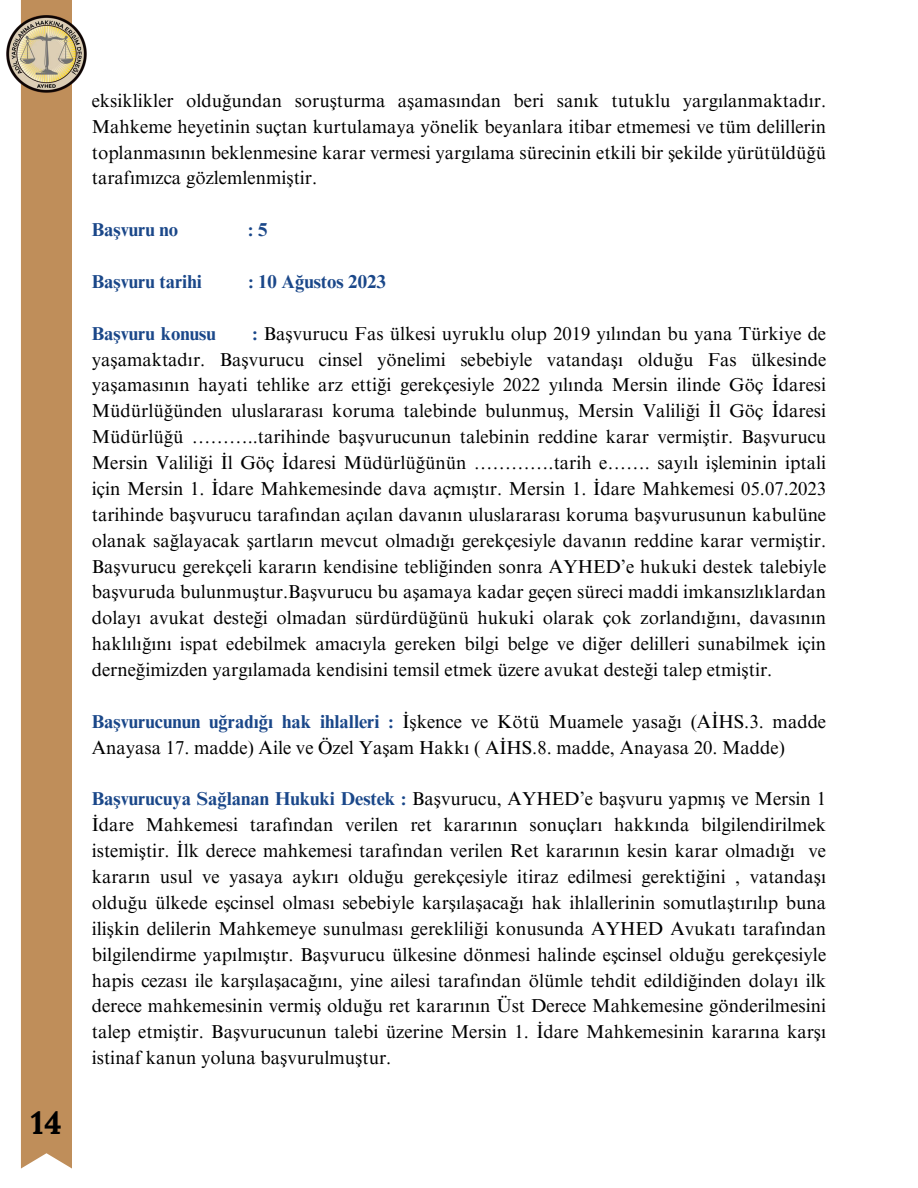
<style>
.page{position:relative;width:918px;height:1188px;background:#fff}
.page>*{position:absolute;margin:0;border:0;box-sizing:border-box;transform-origin:0 0}
.t1{font:700 31.8px "Lora";color:#000}
.t2{font:18.75px/25.8px "Times NRMT Pro";color:#000;text-align:justify}
.t3{font:700 18.75px "Times NRMT Pro";color:#1a4789}
.s1{font-weight:700;color:#1a4789}
</style>
<div class="page">
<div style="left:21px;top:0;width:51px;height:1169px;background:#bf8e5a"></div>
<img style="left:7px;top:16px;width:79px;height:76px">
<p class="t1" style="left:31px;top:1102px;width:33px">14</p>
<p class="t2" style="left:92px;top:90px;width:736px">eksiklikler olduğundan soruşturma aşamasından beri sanık tutuklu yargılanmaktadır.<br>Mahkeme heyetinin suçtan kurtulamaya yönelik beyanlara itibar etmemesi ve tüm delillerin toplanmasının beklenmesine karar vermesi yargılama sürecinin etkili bir şekilde yürütüldüğü tarafımızca gözlemlenmiştir.</p>
<p class="t3" style="left:92px;top:223px;width:88px">Başvuru no</p>
<p class="t3" style="left:248px;top:223px;width:21px">:5</p>
<h1 class="t3" style="left:92px;top:274px;width:111px">Başvuru tarihi</h1>
<h1 class="t3" style="left:248px;top:274px;width:139px">: 10 Ağustos 2023</h1>
<h1 class="t3" style="left:92px;top:326px;width:126px">Başvuru konusu</h1>
<h1 class="t2" style="left:92px;top:323px;width:736px;text-indent:161px"><span class="s1">:</span> Başvurucu Fas ülkesi uyruklu olup 2019 yılından bu yana Türkiye de yaşamaktadır. Başvurucu cinsel yönelimi sebebiyle vatandaşı olduğu Fas ülkesinde yaşamasının hayati tehlike arz ettiği gerekçesiyle 2022 yılında Mersin ilinde Göç İdaresi Müdürlüğünden uluslararası koruma talebinde bulunmuş, Mersin Valiliği İl Göç İdaresi Müdürlüğü ………..tarihinde başvurucunun talebinin reddine karar vermiştir. Başvurucu Mersin Valiliği İl Göç İdaresi Müdürlüğünün ………….tarih e……. sayılı işleminin iptali için Mersin 1. İdare Mahkemesinde dava açmıştır. Mersin 1. İdare Mahkemesi 05.07.2023 tarihinde başvurucu tarafından açılan davanın uluslararası koruma başvurusunun kabulüne olanak sağlayacak şartların mevcut olmadığı gerekçesiyle davanın reddine karar vermiştir.<br>Başvurucu gerekçeli kararın kendisine tebliğinden sonra AYHED’e hukuki destek talebiyle başvuruda bulunmuştur.Başvurucu bu aşamaya kadar geçen süreci maddi imkansızlıklardan dolayı avukat desteği olmadan sürdürdüğünü hukuki olarak çok zorlandığını, davasının haklılığını ispat edebilmek amacıyla gereken bilgi belge ve diğer delilleri sunabilmek için derneğimizden yargılamada kendisini temsil etmek üzere avukat desteği talep etmiştir.</h1>
<p class="t2" style="left:92px;top:711px;width:736px"><span class="s1">Başvurucunun uğradığı hak ihlalleri :</span> İşkence ve Kötü Muamele yasağı (AİHS.3. madde<br>Anayasa 17. madde) Aile ve Özel Yaşam Hakkı ( AİHS.8. madde, Anayasa 20. Madde)</p>
<p class="t2" style="left:92px;top:788px;width:736px"><span class="s1">Başvurucuya Sağlanan Hukuki Destek :</span> Başvurucu, AYHED’e başvuru yapmış ve Mersin 1<br>İdare Mahkemesi tarafından verilen ret kararının sonuçları hakkında bilgilendirilmek istemiştir. İlk derece mahkemesi tarafından verilen Ret kararının kesin karar olmadığı ve kararın usul ve yasaya aykırı olduğu gerekçesiyle itiraz edilmesi gerektiğini , vatandaşı olduğu ülkede eşcinsel olması sebebiyle karşılaşacağı hak ihlallerinin somutlaştırılıp buna ilişkin delilerin Mahkemeye sunulması gerekliliği konusunda AYHED Avukatı tarafından bilgilendirme yapılmıştır. Başvurucu ülkesine dönmesi halinde eşcinsel olduğu gerekçesiyle hapis cezası ile karşılaşacağını, yine ailesi tarafından ölümle tehdit edildiğinden dolayı ilk derece mahkemesinin vermiş olduğu ret kararının Üst Derece Mahkemesine gönderilmesini talep etmiştir. Başvurucunun talebi üzerine Mersin 1. İdare Mahkemesinin kararına karşı istinaf kanun yoluna başvurulmuştur.</p>
</div>
